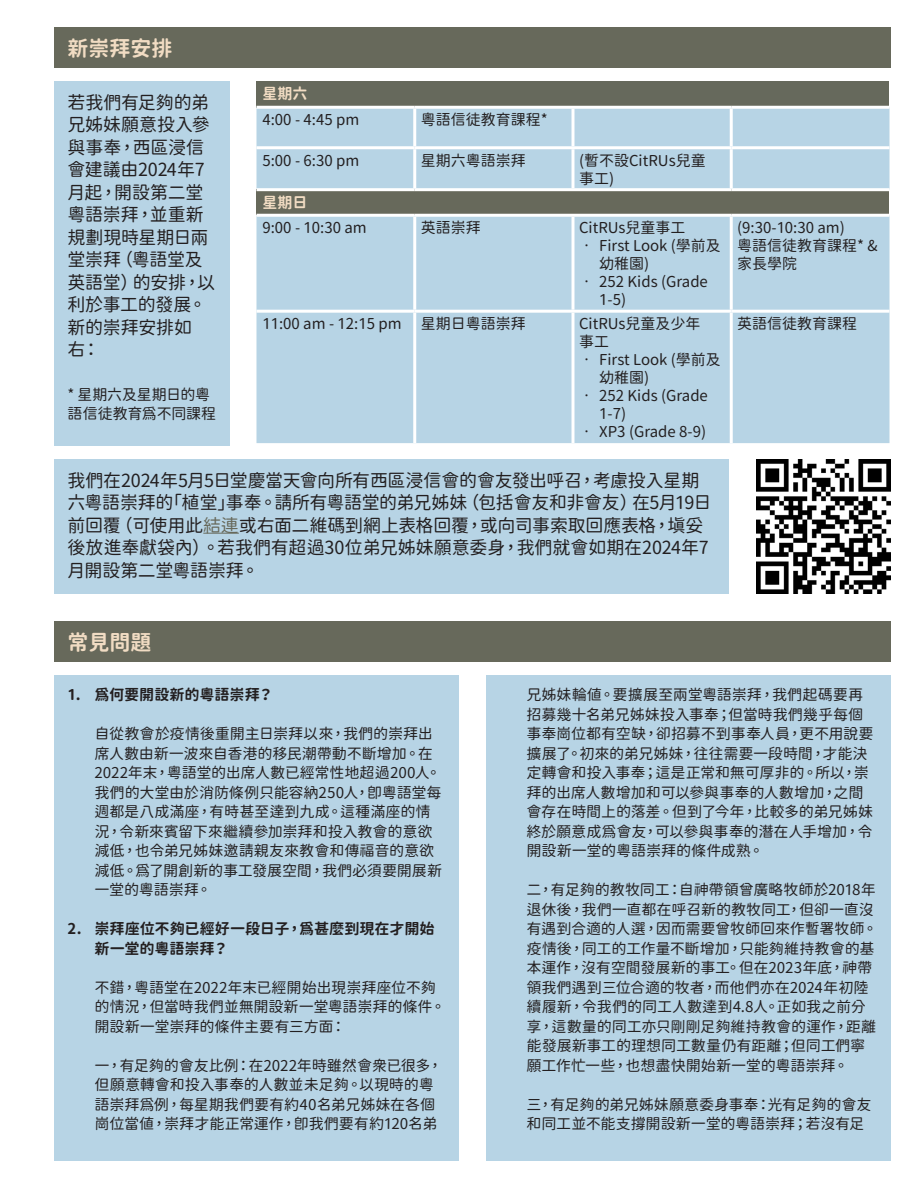
<style>
.page{position:relative;width:918px;height:1188px;background:#fff}
.page>*{position:absolute;margin:0;border:0;box-sizing:border-box;transform-origin:0 0}
.t1{font:21px "Gen Sen Rounded TW B";color:#f1dcc3}
.Content{font:18px/22.5px "Gen Sen Rounded TW R";letter-spacing:-.015em;color:#231f20}
.Content-2{font:15px/18px "Gen Sen Rounded TW R";color:#231f20}
.t2{font:15px "Gen Sen Rounded TW B";color:#f1dcc3}
.t3{font:14.85px/19.5px "Gen Sen Rounded TW R";color:#231f20}
.t4{font:14.85px/19.5px "Gen Sen Rounded TW B";color:#231f20}
.s1{color:#67695b}
</style>
<div class="page">
<div style="left:54px;top:675px;width:405px;height:486px;background:#b7d4e5"></div>
<div style="left:54px;top:81px;width:176px;height:365px;background:#b7d4e5"></div>
<div style="left:54px;top:459px;width:675px;height:135px;background:#b7d4e5"></div>
<hr style="left:203px;top:533px;width:36px;height:1px;background:#67695b">
<div style="left:54px;top:27px;width:837px;height:41px;background:#67695b"></div>
<div style="left:54px;top:621px;width:837px;height:41px;background:#67695b"></div>
<div style="left:256px;top:81px;width:634px;height:26px;background:#66695c"></div>
<div style="left:256px;top:109px;width:634px;height:334px;background:#b7d4e5"></div>
<div style="left:256px;top:190px;width:634px;height:25px;background:#67695b"></div>
<hr style="left:256px;top:106px;width:159px;height:3px;background:#fff">
<hr style="left:415px;top:106px;width:158px;height:3px;background:#fff">
<hr style="left:413px;top:109px;width:3px;height:37px;background:#fff">
<hr style="left:573px;top:106px;width:158px;height:3px;background:#fff">
<hr style="left:572px;top:109px;width:2px;height:37px;background:#fff">
<hr style="left:731px;top:106px;width:159px;height:3px;background:#fff">
<hr style="left:730px;top:109px;width:3px;height:37px;background:#fff">
<hr style="left:256px;top:146px;width:159px;height:3px;background:#fff">
<hr style="left:415px;top:146px;width:158px;height:3px;background:#fff">
<hr style="left:413px;top:149px;width:3px;height:39px;background:#fff">
<hr style="left:573px;top:146px;width:158px;height:3px;background:#fff">
<hr style="left:572px;top:149px;width:2px;height:39px;background:#fff">
<hr style="left:731px;top:146px;width:159px;height:3px;background:#fff">
<hr style="left:730px;top:149px;width:3px;height:39px;background:#fff">
<hr style="left:256px;top:188px;width:159px;height:3px;background:#fff">
<hr style="left:415px;top:188px;width:158px;height:3px;background:#fff">
<hr style="left:573px;top:188px;width:158px;height:3px;background:#fff">
<hr style="left:731px;top:188px;width:159px;height:3px;background:#fff">
<hr style="left:256px;top:214px;width:159px;height:3px;background:#fff">
<hr style="left:415px;top:214px;width:158px;height:3px;background:#fff">
<hr style="left:413px;top:217px;width:3px;height:93px;background:#fff">
<hr style="left:573px;top:214px;width:158px;height:3px;background:#fff">
<hr style="left:572px;top:217px;width:2px;height:93px;background:#fff">
<hr style="left:731px;top:214px;width:159px;height:3px;background:#fff">
<hr style="left:730px;top:217px;width:3px;height:93px;background:#fff">
<hr style="left:256px;top:310px;width:159px;height:3px;background:#fff">
<hr style="left:415px;top:310px;width:158px;height:3px;background:#fff">
<hr style="left:413px;top:313px;width:3px;height:130px;background:#fff">
<hr style="left:573px;top:310px;width:158px;height:3px;background:#fff">
<hr style="left:572px;top:313px;width:2px;height:130px;background:#fff">
<hr style="left:731px;top:310px;width:159px;height:3px;background:#fff">
<hr style="left:730px;top:313px;width:3px;height:130px;background:#fff">
<img style="left:756px;top:459px;width:135px;height:135px">
<div style="left:486px;top:675px;width:405px;height:486px;background:#b7d4e5"></div>
<p class="t1" style="left:68px;top:36px;width:106px">新崇拜安排</p>
<p class="Content" style="left:68px;top:91px;width:149px">若我們有足夠的弟兄姊妹願意投入參與事奉，西區浸信會建議由2024年7月起，開設第二堂粵語崇拜，並重新規劃現時星期日兩堂崇拜（粵語堂及英語堂）的安排，以利於事工的發展。新的崇拜安排如<br>右：</p>
<p class="Content-2" style="left:68px;top:385px;width:150px;line-height:19.5px">* 星期六及星期日的粵語信徒教育為不同課程</p>
<p class="t2" style="left:262px;top:85px;width:46px">星期六</p>
<p class="Content-2" style="left:262px;top:111px;width:98px">4:00 - 4:45 pm</p>
<p class="Content-2" style="left:421px;top:111px;width:129px">粵語信徒教育課程*</p>
<p class="Content-2" style="left:262px;top:152px;width:98px">5:00 - 6:30 pm</p>
<p class="Content-2" style="left:421px;top:152px;width:106px">星期六粵語崇拜</p>
<p class="Content-2" style="left:579px;top:152px;width:128px">(暫不設CitRUs兒童事工)</p>
<p class="t2" style="left:262px;top:194px;width:46px">星期日</p>
<p class="Content-2" style="left:262px;top:219px;width:106px">9:00 - 10:30 am</p>
<p class="Content-2" style="left:421px;top:219px;width:61px">英語崇拜</p>
<p class="Content-2" style="left:579px;top:219px;width:108px">CitRUs兒童事工</p>
<p class="Content-2" style="left:599px;top:237px;width:123px;text-indent:-20px">• First Look (學前及幼稚園)</p>
<p class="Content-2" style="left:599px;top:273px;width:110px;text-indent:-20px">• 252 Kids (Grade<br>1-5)</p>
<p class="Content-2" style="left:262px;top:315px;width:141px">11:00 am - 12:15 pm</p>
<p class="Content-2" style="left:421px;top:315px;width:106px">星期日粵語崇拜</p>
<p class="Content-2" style="left:579px;top:315px;width:123px">CitRUs兒童及少年事工</p>
<p class="Content-2" style="left:599px;top:351px;width:123px;text-indent:-20px">• First Look (學前及幼稚園)</p>
<p class="Content-2" style="left:599px;top:387px;width:110px;text-indent:-20px">• 252 Kids (Grade<br>1-7)</p>
<p class="Content-2" style="left:579px;top:423px;width:129px">• XP3 (Grade 8-9)</p>
<p class="Content" style="left:68px;top:469px;width:646px">我們在2024年5月5日堂慶當天會向所有西區浸信會的會友發出呼召，考慮投入星期六粵語崇拜的「植堂」事奉。請所有粵語堂的弟兄姊妹（包括會友和非會友）在5月19日前回覆（可使用此<span class="s1">結連</span>或右面二維碼到網上表格回覆，或向司事索取回應表格，填妥後放進奉獻袋內）。若我們有超過30位弟兄姊妹願意委身，我們就會如期在2024年7月開設第二堂粵語崇拜。</p>
<p class="Content-2" style="left:737px;top:219px;width:109px">(9:30-10:30 am)</p>
<p class="Content-2" style="left:737px;top:237px;width:142px">粵語信徒教育課程* &amp;</p>
<p class="Content-2" style="left:737px;top:255px;width:61px">家長學院</p>
<p class="Content-2" style="left:737px;top:315px;width:121px">英語信徒教育課程</p>
<p class="t1" style="left:68px;top:630px;width:85px">常見問題</p>
<p class="t4" style="left:68px;top:686px;width:208px">1. 為何要開設新的粵語崇拜？</p>
<p class="t3" style="left:94px;top:725px;width:350px">自從教會於疫情後重開主日崇拜以來，我們的崇拜出席人數由新一波來自香港的移民潮帶動不斷增加。在<br>2022年末，粵語堂的出席人數已經常性地超過200人。我們的大堂由於消防條例只能容納250人，即粵語堂每週都是八成滿座，有時甚至達到九成。這種滿座的情況，令新來賓留下來繼續參加崇拜和投入教會的意欲減低，也令弟兄姊妹邀請親友來教會和傳福音的意欲減低。為了開創新的事工發展空間，我們必須要開展新一堂的粵語崇拜。</p>
<p class="t4" style="left:94px;top:920px;width:342px;text-indent:-27px">2. 崇拜座位不夠已經好一段日子，為甚麼到現在才開始新一堂的粵語崇拜？</p>
<p class="t3" style="left:94px;top:978px;width:353px">不錯，粵語堂在2022年末已經開始出現崇拜座位不夠的情況，但當時我們並無開設新一堂粵語崇拜的條件。開設新一堂崇拜的條件主要有三方面：</p>
<p class="t3" style="left:94px;top:1056px;width:350px">一，有足夠的會友比例：在2022年時雖然會眾已很多，但願意轉會和投入事奉的人數並未足夠。以現時的粵語崇拜為例，每星期我們要有約40名弟兄姊妹在各個崗位當值，崇拜才能正常運作，即我們要有約120名弟</p>
<p class="t3" style="left:526px;top:686px;width:349px">兄姊妹輪值。要擴展至兩堂粵語崇拜，我們起碼要再招募幾十名弟兄姊妹投入事奉；但當時我們幾乎每個事奉崗位都有空缺，卻招募不到事奉人員，更不用說要擴展了。初來的弟兄姊妹，往往需要一段時間，才能決定轉會和投入事奉；這是正常和無可厚非的。所以，崇拜的出席人數增加和可以參與事奉的人數增加，之間會存在時間上的落差。但到了今年，比較多的弟兄姊妹終於願意成為會友，可以參與事奉的潛在人手增加，令開設新一堂的粵語崇拜的條件成熟。</p>
<p class="t3" style="left:526px;top:881px;width:353px">二，有足夠的教牧同工：自神帶領曾廣略牧師於2018年退休後，我們一直都在呼召新的教牧同工，但卻一直沒有遇到合適的人選，因而需要曾牧師回來作暫署牧師。疫情後，同工的工作量不斷增加，只能夠維持教會的基本運作，沒有空間發展新的事工。但在2023年底，神帶領我們遇到三位合適的牧者，而他們亦在2024年初陸續履新，令我們的同工人數達到4.8人。正如我之前分享，這數量的同工亦只剛剛足夠維持教會的運作，距離能發展新事工的理想同工數量仍有距離；但同工們寧願工作忙一些，也想盡快開始新一堂的粵語崇拜。</p>
<p class="t3" style="left:526px;top:1095px;width:347px">三，有足夠的弟兄姊妹願意委身事奉：光有足夠的會友和同工並不能支撐開設新一堂的粵語崇拜；若沒有足</p>
</div>
